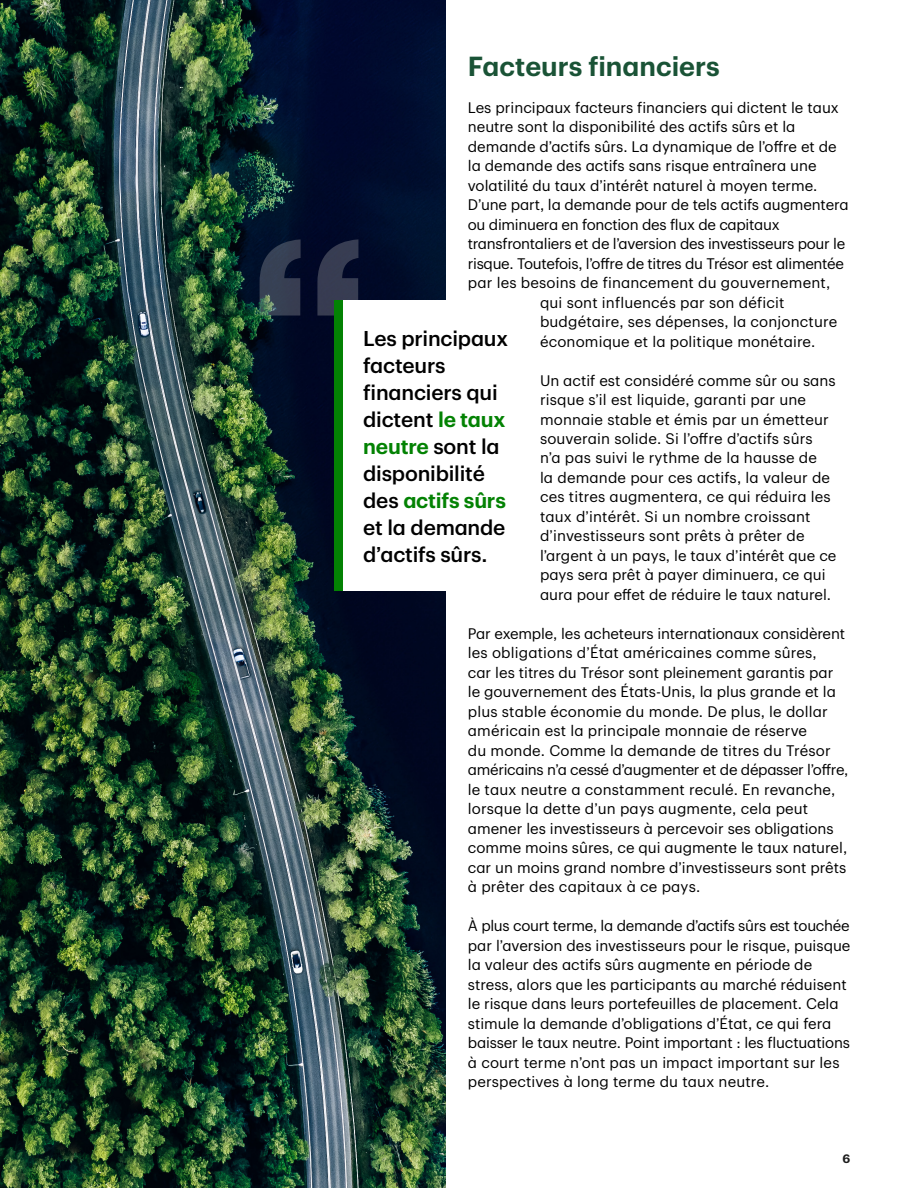
<style>
.page{position:relative;width:918px;height:1188px;background:#fff}
.page>*{position:absolute;margin:0;border:0;box-sizing:border-box;transform-origin:0 0}
.SH1__18pt_Semibold__Forest_Green{font:600 27px "TD Graphik";color:#1a5336}
.t1{font:500 21px/27px "TD Graphik";letter-spacing:-.01em;color:#000}
.Body_Copy__10pt_Regular__Black{font:15px/19.5px "TD Graphik";color:#000}
.Body_Copy__10pt_Regular__Black-2{font:15px "TD Graphik";letter-spacing:-.02em;color:#000}
.t2{font:600 12px "TD Graphik";color:#1c1c1c}
.s1{font-weight:600;color:#038203}
</style>
<div class="page">
<img style="left:0;top:0;width:446px;height:1188px">
<svg style="left:260px;top:239px;width:98px;height:77px"></svg>
<div style="left:343px;top:300px;width:197px;height:290px;background:#fff"></div>
<div style="left:335px;top:300px;width:8px;height:290px;background:#038203"></div>
<h1 class="SH1__18pt_Semibold__Forest_Green" style="left:468px;top:46px;width:253px">Facteurs financiers</h1>
<p class="Body_Copy__10pt_Regular__Black" style="left:468px;top:96px;width:372px">Les principaux facteurs financiers qui dictent le taux</p>
<p class="Body_Copy__10pt_Regular__Black" style="left:468px;top:116px;width:329px">neutre sont la disponibilité des actifs sûrs et la</p>
<p class="Body_Copy__10pt_Regular__Black" style="left:468px;top:135px;width:370px">demande d’actifs sûrs. La dynamique de l’offre et de</p>
<p class="Body_Copy__10pt_Regular__Black" style="left:468px;top:155px;width:350px">la demande des actifs sans risque entraînera une</p>
<p class="Body_Copy__10pt_Regular__Black" style="left:468px;top:174px;width:351px">volatilité du taux d’intérêt naturel à moyen terme.</p>
<p class="Body_Copy__10pt_Regular__Black" style="left:468px;top:194px;width:382px">D’une part, la demande pour de tels actifs augmentera</p>
<p class="Body_Copy__10pt_Regular__Black-2" style="left:468px;top:213px;width:313px">ou diminuera en fonction des flux de capitaux</p>
<p class="Body_Copy__10pt_Regular__Black-2" style="left:468px;top:232px;width:379px">transfrontaliers et de l’aversion des investisseurs pour le</p>
<p class="Body_Copy__10pt_Regular__Black-2" style="left:468px;top:252px;width:378px">risque. Toutefois, l’offre de titres du Trésor est alimentée</p>
<p class="Body_Copy__10pt_Regular__Black" style="left:468px;top:272px;width:364px">par les besoins de financement du gouvernement,</p>
<p class="Body_Copy__10pt_Regular__Black" style="left:540px;top:291px;width:246px">qui sont influencés par son déficit</p>
<p class="Body_Copy__10pt_Regular__Black" style="left:540px;top:311px;width:299px">budgétaire, ses dépenses, la conjoncture</p>
<p class="Body_Copy__10pt_Regular__Black" style="left:540px;top:330px;width:277px">économique et la politique monétaire.</p>
<p class="Body_Copy__10pt_Regular__Black" style="left:540px;top:369px;width:298px">Un actif est considéré comme sûr ou sans risque s’il est liquide, garanti par une monnaie stable et émis par un émetteur souverain solide. Si l’offre d’actifs sûrs n’a pas suivi le rythme de la hausse de<br>la demande pour ces actifs, la valeur de ces titres augmentera, ce qui réduira les taux d’intérêt. Si un nombre croissant d’investisseurs sont prêts à prêter de l’argent à un pays, le taux d’intérêt que ce pays sera prêt à payer diminuera, ce qui aura pour effet de réduire le taux naturel.</p>
<p class="Body_Copy__10pt_Regular__Black" style="left:468px;top:623px;width:382px">Par exemple, les acheteurs internationaux considèrent les obligations d’État américaines comme sûres,<br>car les titres du Trésor sont pleinement garantis par le gouvernement des États-Unis, la plus grande et la plus stable économie du monde. De plus, le dollar américain est la principale monnaie de réserve<br>du monde. Comme la demande de titres du Trésor américains n’a cessé d’augmenter et de dépasser l’offre, le taux neutre a constamment reculé. En revanche, lorsque la dette d’un pays augmente, cela peut amener les investisseurs à percevoir ses obligations comme moins sûres, ce qui augmente le taux naturel, car un moins grand nombre d’investisseurs sont prêts à prêter des capitaux à ce pays.</p>
<p class="Body_Copy__10pt_Regular__Black" style="left:468px;top:915px;width:384px">À plus court terme, la demande d’actifs sûrs est touchée par l’aversion des investisseurs pour le risque, puisque la valeur des actifs sûrs augmente en période de stress, alors que les participants au marché réduisent le risque dans leurs portefeuilles de placement. Cela stimule la demande d’obligations d’État, ce qui fera baisser le taux neutre. Point important : les fluctuations à court terme n’ont pas un impact important sur les perspectives à long terme du taux neutre.</p>
<p class="t1" style="left:363px;top:323px;width:146px">Les principaux facteurs financiers qui dictent <span class="s1">le taux neutre</span> sont la disponibilité des <span class="s1">actifs sûrs </span>et la demande d’actifs sûrs.</p>
<p class="t2" style="left:843px;top:1150px;width:9px">6</p>
</div>
